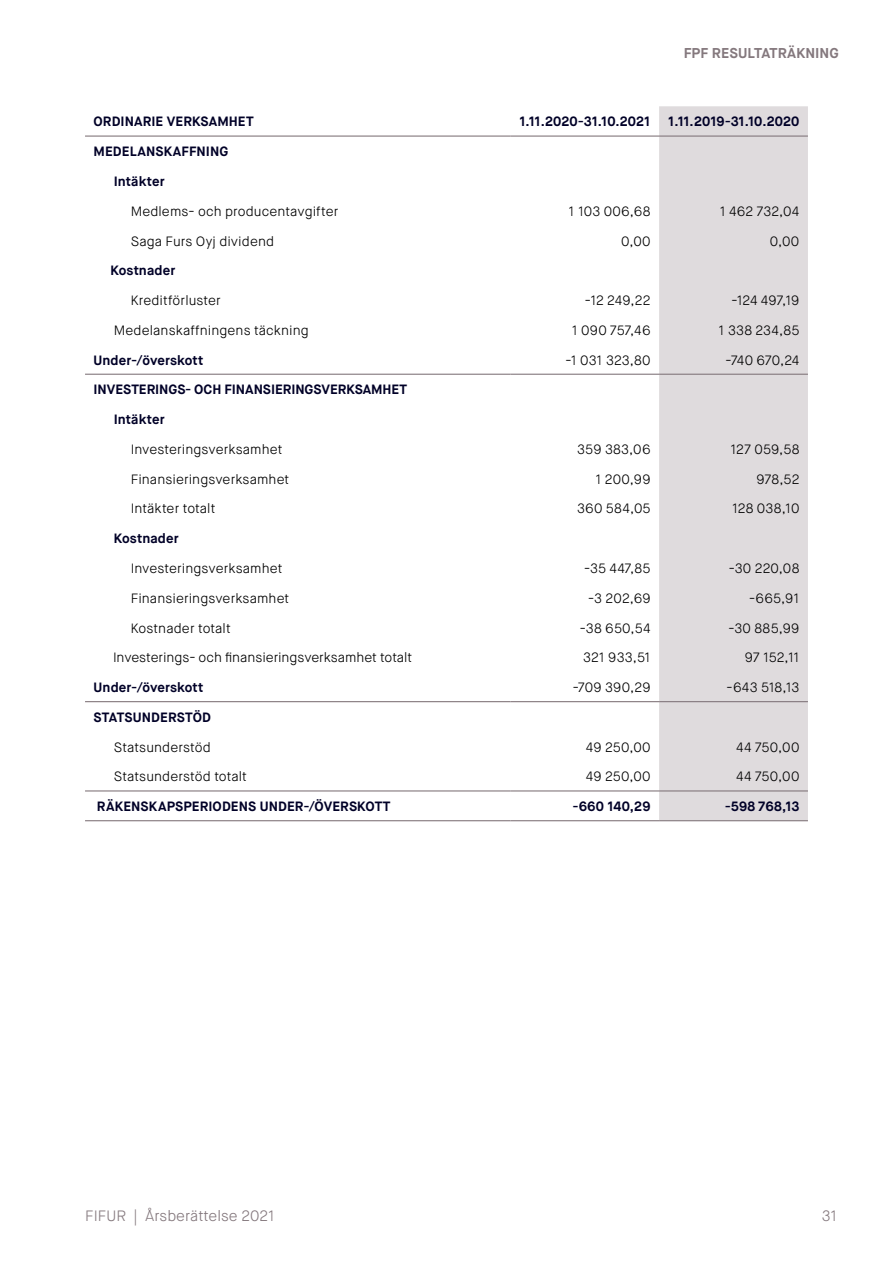
<style>
.page{position:relative;width:893px;height:1263px;background:#fff}
.page>*{position:absolute;margin:0;border:0;box-sizing:border-box;transform-origin:0 0}
.t1{font:300 15px "Maison Neue";color:#84787d}
.t2{font:700 14.25px "Maison Neue";letter-spacing:.005em;color:#84787d}
.t3{font:300 13.5px "Maison Neue";letter-spacing:.005em;color:#000}
.t4{font:700 13.5px "Maison Neue";letter-spacing:.01em;color:#000027}
</style>
<div class="page">
<div style="left:659px;top:106px;width:149px;height:714px;background:#dfdbdd"></div>
<hr style="left:659px;top:136px;width:149px;height:1px;background:#84787d">
<hr style="left:659px;top:374px;width:149px;height:1px;background:#84787d">
<hr style="left:659px;top:701px;width:149px;height:1px;background:#84787d">
<hr style="left:85px;top:701px;width:425px;height:1px;background:#84787d">
<hr style="left:510px;top:701px;width:149px;height:1px;background:#84787d">
<hr style="left:85px;top:374px;width:425px;height:1px;background:#84787d">
<hr style="left:510px;top:374px;width:149px;height:1px;background:#84787d">
<hr style="left:510px;top:136px;width:149px;height:1px;background:#84787d">
<hr style="left:85px;top:136px;width:425px;height:1px;background:#84787d">
<hr style="left:85px;top:790px;width:425px;height:1px;background:#84787d">
<hr style="left:510px;top:790px;width:149px;height:1px;background:#84787d">
<hr style="left:659px;top:790px;width:149px;height:1px;background:#84787d">
<hr style="left:85px;top:820px;width:425px;height:1px;background:#84787d">
<hr style="left:510px;top:820px;width:149px;height:1px;background:#84787d">
<hr style="left:659px;top:820px;width:149px;height:1px;background:#84787d">
<p class="t2" style="left:684px;top:44px;width:157px">FPF RESULTATRÄKNING</p>
<p class="t4" style="left:94px;top:113px;width:162px">ORDINARIE VERKSAMHET</p>
<p class="t4" style="left:519px;top:113px;width:133px">1.11.2020-31.10.2021</p>
<p class="t4" style="left:668px;top:113px;width:133px">1.11.2019-31.10.2020</p>
<p class="t4" style="left:94px;top:143px;width:136px">MEDELANSKAFFNING</p>
<p class="t4" style="left:114px;top:173px;width:52px">Intäkter</p>
<p class="t3" style="left:131px;top:203px;width:209px">Medlems- och producentavgifter</p>
<p class="t3" style="left:569px;top:203px;width:83px">1 103 006,68</p>
<p class="t3" style="left:720px;top:203px;width:81px">1 462 732,04</p>
<p class="t3" style="left:131px;top:232px;width:145px">Saga Furs Oyj dividend</p>
<p class="t3" style="left:621px;top:232px;width:31px">0,00</p>
<p class="t3" style="left:770px;top:232px;width:31px">0,00</p>
<p class="t4" style="left:110px;top:262px;width:66px">Kostnader</p>
<p class="t3" style="left:131px;top:292px;width:92px">Kreditförluster</p>
<p class="t3" style="left:585px;top:292px;width:67px">-12 249,22</p>
<p class="t3" style="left:731px;top:292px;width:69px">-124 497,19</p>
<p class="t3" style="left:114px;top:322px;width:196px">Medelanskaffningens täckning</p>
<p class="t3" style="left:572px;top:322px;width:80px">1 090 757,46</p>
<p class="t3" style="left:719px;top:322px;width:82px">1 338 234,85</p>
<p class="t4" style="left:94px;top:351px;width:111px">Under-/överskott</p>
<p class="t3" style="left:565px;top:351px;width:87px">-1 031 323,80</p>
<p class="t3" style="left:726px;top:351px;width:75px">-740 670,24</p>
<p class="t4" style="left:94px;top:381px;width:315px">INVESTERINGS- OCH FINANSIERINGSVERKSAMHET</p>
<p class="t4" style="left:114px;top:411px;width:52px">Intäkter</p>
<p class="t3" style="left:131px;top:441px;width:153px">Investeringsverksamhet</p>
<p class="t3" style="left:577px;top:441px;width:75px">359 383,06</p>
<p class="t3" style="left:731px;top:441px;width:70px">127 059,58</p>
<p class="t3" style="left:131px;top:470px;width:160px">Finansieringsverksamhet</p>
<p class="t3" style="left:595px;top:470px;width:57px">1 200,99</p>
<p class="t3" style="left:756px;top:470px;width:44px">978,52</p>
<p class="t3" style="left:131px;top:500px;width:86px">Intäkter totalt</p>
<p class="t3" style="left:577px;top:500px;width:75px">360 584,05</p>
<p class="t3" style="left:732px;top:500px;width:69px">128 038,10</p>
<p class="t4" style="left:114px;top:530px;width:66px">Kostnader</p>
<p class="t3" style="left:131px;top:560px;width:153px">Investeringsverksamhet</p>
<p class="t3" style="left:584px;top:560px;width:68px">-35 447,85</p>
<p class="t3" style="left:729px;top:560px;width:72px">-30 220,08</p>
<p class="t3" style="left:131px;top:590px;width:160px">Finansieringsverksamhet</p>
<p class="t3" style="left:588px;top:590px;width:64px">-3 202,69</p>
<p class="t3" style="left:749px;top:590px;width:52px">-665,91</p>
<p class="t3" style="left:131px;top:619px;width:102px">Kostnader totalt</p>
<p class="t3" style="left:580px;top:619px;width:72px">-38 650,54</p>
<p class="t3" style="left:728px;top:619px;width:73px">-30 885,99</p>
<p class="t3" style="left:113px;top:649px;width:301px">Investerings- och finansieringsverksamhet totalt</p>
<p class="t3" style="left:583px;top:649px;width:69px">321 933,51</p>
<p class="t3" style="left:745px;top:649px;width:56px">97 152,11</p>
<p class="t4" style="left:94px;top:679px;width:111px">Under-/överskott</p>
<p class="t3" style="left:573px;top:679px;width:79px">-709 390,29</p>
<p class="t3" style="left:727px;top:679px;width:74px">-643 518,13</p>
<p class="t4" style="left:94px;top:709px;width:119px">STATSUNDERSTÖD</p>
<p class="t3" style="left:114px;top:738px;width:99px">Statsunderstöd</p>
<p class="t3" style="left:586px;top:738px;width:66px">49 250,00</p>
<p class="t3" style="left:736px;top:738px;width:65px">44 750,00</p>
<p class="t3" style="left:114px;top:768px;width:135px">Statsunderstöd totalt</p>
<p class="t3" style="left:586px;top:768px;width:66px">49 250,00</p>
<p class="t3" style="left:736px;top:768px;width:65px">44 750,00</p>
<p class="t4" style="left:97px;top:798px;width:295px">RÄKENSKAPSPERIODENS UNDER-/ÖVERSKOTT</p>
<p class="t4" style="left:573px;top:798px;width:79px">-660 140,29</p>
<p class="t4" style="left:725px;top:798px;width:76px">-598 768,13</p>
<p class="t1" style="left:85px;top:1206px;width:191px">FIFUR | Årsberättelse 2021</p>
<p class="t1" style="left:822px;top:1206px;width:17px">31</p>
</div>
